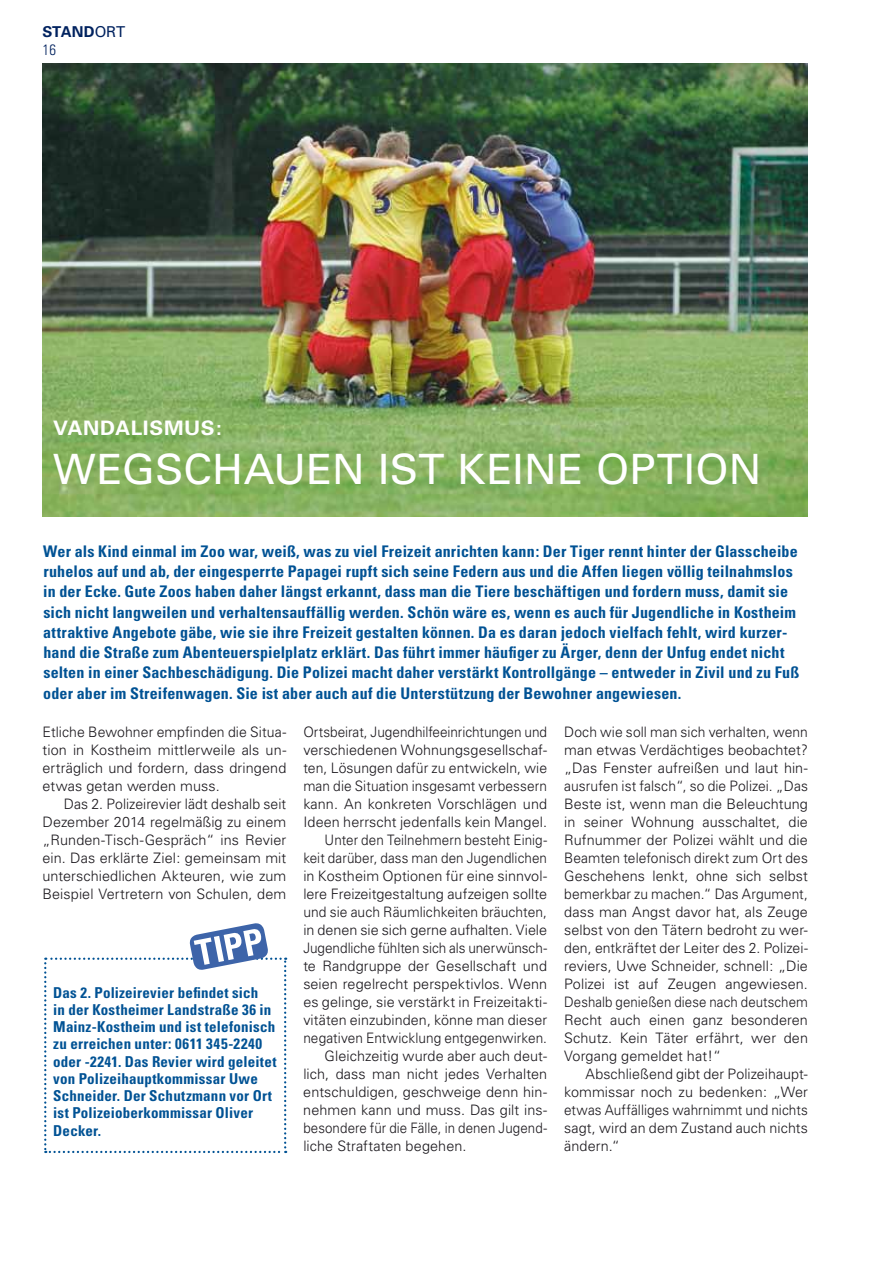
<style>
.page{position:relative;width:893px;height:1263px;background:#fff}
.page>*{position:absolute;margin:0;border:0;box-sizing:border-box;transform-origin:0 0}
.t1{font:41.7px "Univers";letter-spacing:.01em;color:#fff}
.t2{font:700 19.95px "Univers";letter-spacing:.03em;color:#fff;scale:1.04 1}
.t3{font:700 condensed 16.05px/20.2px "Univers";letter-spacing:.01em;color:#005294}
.t4{font:700 condensed 15px/17.2px "Univers";letter-spacing:.015em;color:#005294}
.t5{font:700 15px/18px "Univers";letter-spacing:-.005em;color:#00225f}
.t6{font:300 14.4px/18px "Univers";letter-spacing:.005em;color:#1a171c;text-align:justify}
.t7{font:300 14.4px/18px "Univers";letter-spacing:.005em;color:#1a171c;text-align:justify;scale:.96 1}
.t8{font:300 14.4px "Univers";letter-spacing:.005em;color:#1a171c;scale:.94 1}
.t9{font:300 14.4px "Univers";letter-spacing:.005em;color:#1a171c;scale:.95 1}
.t10{font:300 14.4px "Univers";letter-spacing:.005em;color:#1a171c;scale:.93 1}
.t11{font:300 14.4px "Univers";letter-spacing:.005em;color:#1a171c;scale:.92 1}
.s1{font-weight:400}
.s2{font-weight:300;font-stretch:condensed}
</style>
<div class="page">
<img style="left:43px;top:64px;width:765px;height:453px">
<svg style="left:44px;top:923px;width:242px;height:230px"></svg>
<p class="t5" style="left:43px;top:23px;width:84px">STAND<span class="s1">ORT<br></span><span class="s2">16</span></p>
<h2 class="t2" style="left:53px;top:416px;width:30px">VANDA</h2>
<h2 class="t2" style="left:131px;top:416px;width:89px">LISMUS :</h2>
<h1 class="t1" style="left:53px;top:445px;width:72px">WEGS</h1>
<h1 class="t1" style="left:183px;top:445px;width:217px">CHAUEN IST</h1>
<h1 class="t1" style="left:457px;top:445px;width:25px">KEINE</h1>
<h1 class="t1" style="left:596px;top:445px;width:87px">OPTION</h1>
<p class="t3" style="left:43px;top:541px;width:758px">Wer als Kind einmal im Zoo war, weiß, was zu viel Freizeit anrichten kann: Der Tiger rennt hinter der Glasscheibe ruhelos auf und ab, der eingesperrte Papagei rupft sich seine Federn aus und die Affen liegen völlig teilnahmslos in der Ecke. Gute Zoos haben daher längst erkannt, dass man die Tiere beschäftigen und fordern muss, damit sie sich nicht langweilen und verhaltensauffällig werden. Schön wäre es, wenn es auch für Jugendliche in Kostheim attraktive Angebote gäbe, wie sie ihre Freizeit gestalten können. Da es daran jedoch vielfach fehlt, wird kurzer&shy;hand die Straße zum Abenteuerspielplatz erklärt. Das führt immer häufiger zu Ärger, denn der Unfug endet nicht selten in einer Sachbeschädigung. Die Polizei macht daher verstärkt Kontrollgänge – entweder in Zivil und zu Fuß oder aber im Streifenwagen. Sie ist aber auch auf die Unterstützung der Bewohner angewiesen.</p>
<p class="t6" style="left:43px;top:723px;width:245px">Etliche Bewohner empfinden die Situa&shy;tion in Kostheim mittlerweile als un&shy;erträglich und fordern, dass dringend etwas getan werden muss.</p>
<p class="t6" style="left:43px;top:795px;width:245px;text-indent:21px">Das 2. Polizeirevier lädt deshalb seit Dezember 2014 regelmäßig zu einem „Runden-Tisch-Gespräch“ ins Revier ein. Das erklärte Ziel: gemeinsam mit unterschiedlichen Akteuren, wie zum Beispiel Vertretern von Schulen, dem</p>
<p class="t4" style="left:53px;top:983px;width:225px">Das 2. Polizeirevier befindet sich<br>in der Kostheimer Landstraße 36 in<br>Mainz-Kostheim und ist telefonisch zu erreichen unter: 0611 345-2240 oder -2241. Das Revier wird geleitet von Polizeihauptkommissar Uwe<br>Schneider. Der Schutzmann vor Ort ist Polizeioberkommissar Oliver<br>Decker.</p>
<p class="t8" style="left:303px;top:723px;width:261px">Ortsbeirat, Jugendhilfeeinrichtungen und</p>
<p class="t6" style="left:303px;top:741px;width:245px">verschiedenen Wohnungsgesellschaf-</p>
<p class="t6" style="left:303px;top:759px;width:245px">ten, Lösungen dafür zu entwickeln, wie</p>
<p class="t9" style="left:303px;top:777px;width:258px">man die Situation insgesamt verbessern</p>
<p class="t6" style="left:303px;top:795px;width:245px">kann. An konkreten Vorschlägen und</p>
<p class="t6" style="left:303px;top:813px;width:245px">I deen herrscht jedenfalls kein Mangel.</p>
<p class="t10" style="left:325px;top:831px;width:241px">U nter den Teilnehmern besteht Einig-</p>
<p class="t10" style="left:303px;top:849px;width:264px">keit darüber, dass man den Jugendlichen</p>
<p class="t6" style="left:303px;top:867px;width:245px">in Kostheim Optionen für eine sinnvol-</p>
<p class="t6" style="left:303px;top:885px;width:245px">lere Freizeitgestaltung aufzeigen sollte</p>
<p class="t7" style="left:303px;top:903px;width:255px">und sie auch Räumlichkeiten bräuchten,</p>
<p class="t6" style="left:303px;top:921px;width:245px">in denen sie sich gerne aufhalten. Viele</p>
<p class="t8" style="left:303px;top:939px;width:261px">Jugendliche fühlten sich als unerwünsch-</p>
<p class="t6" style="left:303px;top:957px;width:245px">te Randgruppe der Gesellschaft und</p>
<p class="t6" style="left:303px;top:975px;width:245px">seien regelrecht perspektivlos. Wenn</p>
<p class="t6" style="left:303px;top:993px;width:245px">es gelinge, sie verstärkt in Freizeitakti-</p>
<p class="t6" style="left:303px;top:1011px;width:245px">vitäten einzubinden, könne man dieser</p>
<p class="t9" style="left:303px;top:1029px;width:258px">negativen Entwicklung entgegenwirken.</p>
<p class="t6" style="left:325px;top:1047px;width:224px">G leichzeitig wurde aber auch deut-</p>
<p class="t6" style="left:303px;top:1065px;width:245px">lich, dass man nicht jedes Verhalten</p>
<p class="t6" style="left:303px;top:1083px;width:245px">entschuldigen, geschweige denn hin-</p>
<p class="t6" style="left:303px;top:1101px;width:245px">nehmen kann und muss. Das gilt ins-</p>
<p class="t11" style="left:303px;top:1119px;width:267px">besondere für die Fälle, in denen Jugend-</p>
<p class="t6" style="left:303px;top:1137px;width:165px">liche Straftaten begehen.</p>
<p class="t7" style="left:564px;top:723px;width:256px">Doch wie soll man sich verhalten, wenn man etwas Verdächtiges beobachtet? „Das Fenster aufreißen und laut hin&shy;ausrufen ist falsch“, so die Polizei. „Das Beste ist, wenn man die Beleuchtung in seiner Wohnung ausschaltet, die Rufnummer der Polizei wählt und die Beamten telefonisch direkt zum Ort des Geschehens lenkt, ohne sich selbst bemerkbar zu machen.“ Das Argument, dass man Angst davor hat, als Zeuge selbst von den Tätern bedroht zu wer&shy;den, entkräftet der Leiter des 2. Polizei&shy;reviers, Uwe Schneider, schnell: „Die Polizei ist auf Zeugen angewiesen.<br>Deshalb genießen diese nach deutschem Recht auch einen ganz besonderen Schutz. Kein Täter erfährt, wer den Vorgang gemeldet hat!“</p>
<p class="t6" style="left:564px;top:1065px;width:245px;text-indent:21px">Abschließend gibt der Polizeihaupt&shy;kommissar noch zu bedenken: „Wer etwas Auffälliges wahrnimmt und nichts sagt, wird an dem Zustand auch nichts ändern.“</p>
</div>
